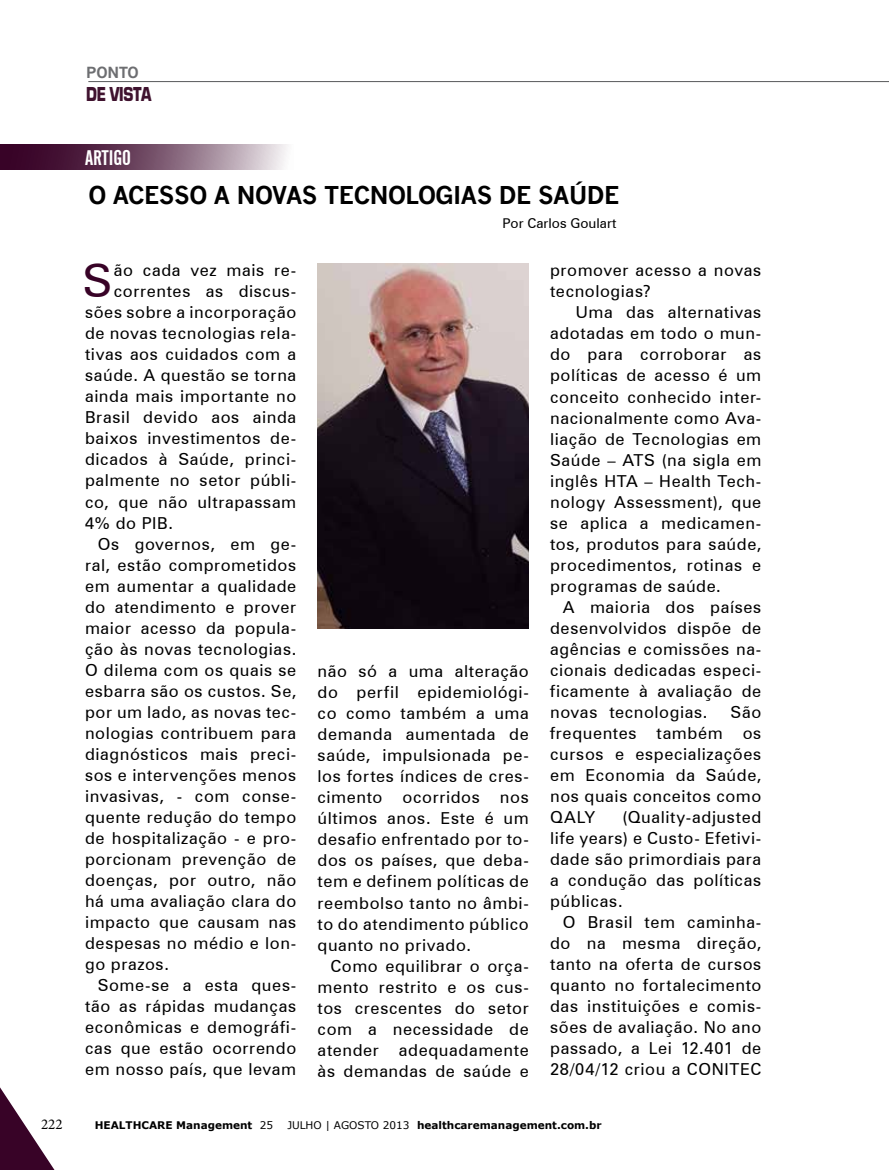
<style>
.page{position:relative;width:889px;height:1170px;background:#fff}
.page>*{position:absolute;margin:0;border:0;box-sizing:border-box;transform-origin:0 0}
.t1{font:45.6px "Zurich BT";color:#380327}
.t2{font:700 24px "News Gothic";letter-spacing:-.02em;color:#000}
.t3{font:900 condensed 21px "Eurostile";letter-spacing:-.02em;color:#3f122e}
.t4{font:21px "Alternate Gothic No 2 BT";color:#fff}
.t5{font:16.5px/21px "Zurich BT";letter-spacing:.035em;color:#000;text-align:justify}
.t6{font:700 15px "News Gothic";color:#6d6e71}
.t7{font:15px "Minion Pro";color:#000}
.t8{font:13.5px "Zurich BT";color:#000}
.t9{font:700 10.5px "Verdana";color:#000}
.s1{font-weight:400}
</style>
<div class="page">
<hr style="left:88px;top:81px;width:801px;height:1px;background:#58595b">
<svg style="left:0;top:1087px;width:54px;height:82px"></svg>
<svg style="left:0;top:144px;width:288px;height:26px;background:#7c5a71"></svg>
<img style="left:317px;top:264px;width:212px;height:365px">
<p class="t6" style="left:86px;top:64px;width:54px">PONTO</p>
<p class="t3" style="left:86px;top:82px;width:67px">DE VISTA</p>
<p class="t4" style="left:85px;top:146px;width:25px">ARTIGO</p>
<h2 class="t2" style="left:88px;top:181px;width:378px">O ACESSO A NOVAS TECNOLOGIAS</h2>
<h2 class="t2" style="left:499px;top:181px;width:57px">DE SAÚD</h2>
<h2 class="t2" style="left:604px;top:181px;width:17px">E</h2>
<p class="t8" style="left:502px;top:214px;width:115px">Por Carlos Goulart</p>
<h1 class="t1" style="left:82px;top:249px;width:31px">S</h1>
<p class="t5" style="left:114px;top:259px;width:184px">ão cada vez mais re-</p>
<p class="t5" style="left:114px;top:280px;width:184px">correntes as discus-</p>
<p class="t5" style="left:85px;top:301px;width:213px">sões sobre a incorporação</p>
<p class="t5" style="left:85px;top:322px;width:213px">de novas tecnologias rela-</p>
<p class="t5" style="left:85px;top:343px;width:213px">tivas aos cuidados com a</p>
<p class="t5" style="left:85px;top:364px;width:213px">saúde. A questão se torna</p>
<p class="t5" style="left:85px;top:385px;width:213px">ainda mais importante no</p>
<p class="t5" style="left:85px;top:406px;width:213px">Brasil devido aos ainda</p>
<p class="t5" style="left:85px;top:427px;width:213px">baixos investimentos de-</p>
<p class="t5" style="left:85px;top:448px;width:213px">dicados à Saúde, princi-</p>
<p class="t5" style="left:85px;top:469px;width:213px">palmente no setor públi-</p>
<p class="t5" style="left:85px;top:490px;width:213px">co, que não ultrapassam</p>
<p class="t5" style="left:85px;top:511px;width:89px">4% do PIB.</p>
<p class="t5" style="left:98px;top:532px;width:200px">Os governos, em ge-</p>
<p class="t5" style="left:85px;top:553px;width:213px">ral, estão comprometidos</p>
<p class="t5" style="left:85px;top:574px;width:213px">em aumentar a qualidade</p>
<p class="t5" style="left:85px;top:595px;width:213px">do atendimento e prover</p>
<p class="t5" style="left:85px;top:616px;width:213px">maior acesso da popula-</p>
<p class="t5" style="left:85px;top:637px;width:213px">ção às novas tecnologias.</p>
<p class="t5" style="left:85px;top:658px;width:213px">O dilema com os quais se</p>
<p class="t5" style="left:85px;top:679px;width:213px">esbarra são os custos. Se,</p>
<p class="t5" style="left:85px;top:700px;width:213px">por um lado, as novas tec-</p>
<p class="t5" style="left:85px;top:721px;width:213px">nologias contribuem para</p>
<p class="t5" style="left:85px;top:742px;width:213px">diagnósticos mais preci-</p>
<p class="t5" style="left:85px;top:763px;width:213px">sos e intervenções menos</p>
<p class="t5" style="left:85px;top:784px;width:213px">invasivas, - com conse-</p>
<p class="t5" style="left:85px;top:805px;width:213px">quente redução do tempo</p>
<p class="t5" style="left:85px;top:826px;width:213px">de hospitalização - e pro-</p>
<p class="t5" style="left:85px;top:847px;width:213px">porcionam prevenção de</p>
<p class="t5" style="left:85px;top:868px;width:213px">doenças, por outro, não</p>
<p class="t5" style="left:85px;top:889px;width:213px">há uma avaliação clara do</p>
<p class="t5" style="left:85px;top:910px;width:213px">impacto que causam nas</p>
<p class="t5" style="left:85px;top:931px;width:213px">despesas no médio e lon-</p>
<p class="t5" style="left:85px;top:952px;width:85px">go prazos.</p>
<p class="t5" style="left:98px;top:973px;width:200px">Some-se a esta ques-</p>
<p class="t5" style="left:85px;top:994px;width:213px">tão as rápidas mudanças</p>
<p class="t5" style="left:85px;top:1015px;width:213px">econômicas e demográfi-</p>
<p class="t5" style="left:85px;top:1036px;width:213px">cas que estão ocorrendo</p>
<p class="t5" style="left:85px;top:1057px;width:213px">em nosso país, que levam</p>
<p class="t5" style="left:317px;top:660px;width:213px">não só a uma alteração do perfil epidemiológi&shy;co como também a uma demanda aumentada de saúde, impulsionada pe&shy;los fortes índices de cres&shy;cimento ocorridos nos últimos anos. Este é um desafio enfrentado por to&shy;dos os países, que deba&shy;tem e definem políticas de reembolso tanto no âmbi&shy;to do atendimento público quanto no privado.</p>
<p class="t5" style="left:317px;top:954px;width:213px;text-indent:13px">Como equilibrar o orça&shy;mento restrito e os cus&shy;tos crescentes do setor com a necessidade de atender adequadamente às demandas de saúde e</p>
<p class="t5" style="left:550px;top:259px;width:213px">promover acesso a novas tecnologias?</p>
<p class="t5" style="left:550px;top:301px;width:213px;text-indent:26px">Uma das alternativas adotadas em todo o mun&shy;do para corroborar as políticas de acesso é um conceito conhecido inter&shy;nacionalmente como Ava&shy;liação de Tecnologias em Saúde – ATS (na sigla em inglês HTA – Health Tech&shy;nology Assessment), que se aplica a medicamen&shy;tos, produtos para saúde, procedimentos, rotinas e programas de saúde.</p>
<p class="t5" style="left:550px;top:595px;width:213px;text-indent:13px">A maioria dos países desenvolvidos dispõe de agências e comissões na&shy;cionais dedicadas especi&shy;ficamente à avaliação de novas tecnologias.</p>
<p class="t5" style="left:550px;top:700px;width:213px;text-indent:180px">São frequentes também os cursos e especializações em Economia da Saúde, nos quais conceitos como QALY</p>
<p class="t5" style="left:550px;top:805px;width:213px;text-indent:72px">(Quality-adjusted life years) e Custo- Efetivi&shy;dade são primordiais para a condução das políticas públicas.</p>
<p class="t5" style="left:550px;top:910px;width:213px;text-indent:13px">O Brasil tem caminha&shy;do na mesma direção, tanto na oferta de cursos quanto no fortalecimento das instituições e comis&shy;sões de avaliação. No ano passado, a Lei 12.401 de 28/04/12 criou a CONITEC</p>
<p class="t7" style="left:41px;top:1114px;width:23px">222</p>
<p class="t9" style="left:95px;top:1117px;width:180px">HEALTHCARE Management <span class="s1">25</span></p>
<p class="t9" style="left:287px;top:1117px;width:316px"><span class="s1">JULHO | AGOSTO 2013</span> healthcaremanagement.com.br</p>
</div>
